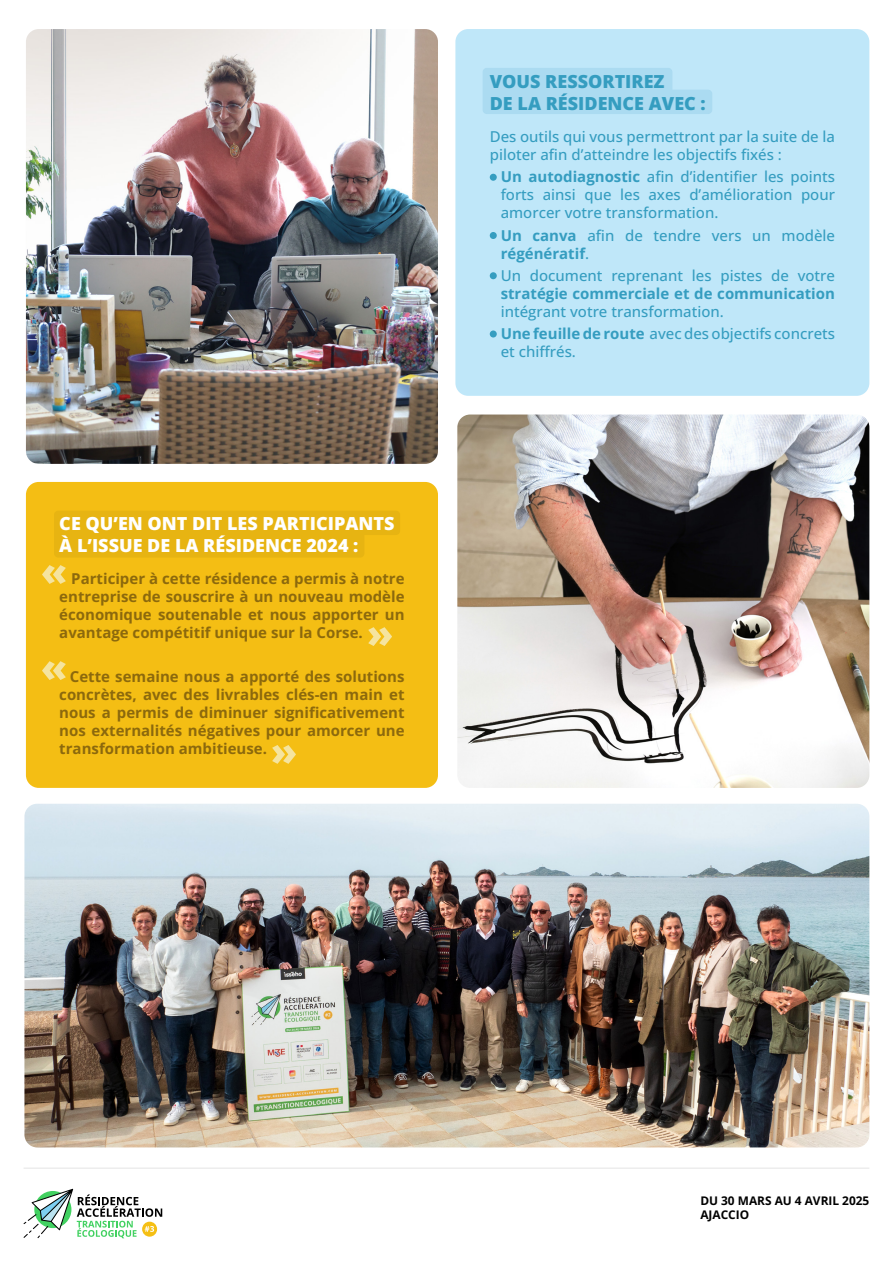
<style>
.page{position:relative;width:893px;height:1263px;background:#fff}
.page>*{position:absolute;margin:0;border:0;box-sizing:border-box;transform-origin:0 0}
.t1{font:800 18px/21.6px "Open Sans";color:#fff}
.t2{font:800 18px/21.6px "Open Sans";color:#359dc0}
.t3{font:500 15px/18px "Open Sans";color:#359dc0}
.t4{font:700 15px/18px "Open Sans";color:#8c690d;text-align:justify}
.t5{font:700 11.85px/14.2px "Open Sans";color:#000}
.s1{font-weight:700}
</style>
<div class="page">
<img style="left:26px;top:29px;width:412px;height:435px">
<div style="left:26px;top:482px;width:412px;height:306px;background:#f4be14;border-radius:13px"></div>
<img style="left:457px;top:414px;width:412px;height:374px">
<div style="left:455px;top:29px;width:414px;height:367px;background:#bfe7f9;border-radius:13px"></div>
<div style="left:490px;top:174px;width:7px;height:7px;background:#359dc0;border-radius:50%"></div>
<div style="left:490px;top:232px;width:7px;height:7px;background:#359dc0;border-radius:50%"></div>
<div style="left:490px;top:272px;width:7px;height:7px;background:#359dc0;border-radius:50%"></div>
<div style="left:490px;top:330px;width:7px;height:7px;background:#359dc0;border-radius:50%"></div>
<svg style="left:42px;top:565px;width:24px;height:19px"></svg>
<svg style="left:42px;top:661px;width:24px;height:19px"></svg>
<svg style="left:368px;top:627px;width:24px;height:19px"></svg>
<svg style="left:272px;top:745px;width:24px;height:19px"></svg>
<img style="left:24px;top:804px;width:845px;height:343px">
<hr style="left:24px;top:1167px;width:845px;height:2px;background:#ededed">
<svg style="left:24px;top:1189px;width:138px;height:49px"></svg>
<div style="left:54px;top:511px;width:346px;height:46px;background:#e7b412"></div>
<svg style="left:483px;top:68px;width:229px;height:46px;background:#acdbf1"></svg>
<p class="t1" style="left:59px;top:512px;width:337px">CE QU’EN ONT DIT LES PARTICIPANTS<br>À L’ISSUE DE LA RÉSIDENCE 2024 :</p>
<p class="t4" style="left:59px;top:569px;width:347px;text-indent:12px">Participer à cette résidence a permis à notre entreprise de souscrire à un nouveau modèle économique soutenable et nous apporter un avantage compétitif unique sur la Corse.</p>
<p class="t4" style="left:59px;top:667px;width:347px;text-indent:10px">Cette semaine nous a apporté des solutions concrètes, avec des livrables clés-en main et nous a permis de diminuer significativement nos externalités négatives pour amorcer une transformation ambitieuse.</p>
<p class="t2" style="left:490px;top:70px;width:218px">VOUS RESSORTIREZ<br>DE LA RÉSIDENCE AVEC :</p>
<p class="t3" style="left:490px;top:127px;width:347px">Des outils qui vous permettront par la suite de la piloter afin d’atteindre les objectifs fixés :</p>
<p class="t3" style="left:501px;top:167px;width:336px;text-align:justify"><span class="s1">Un autodiagnostic</span> afin d’identifier les points forts ainsi que les axes d’amélioration pour amorcer votre transformation.</p>
<p class="t3" style="left:501px;top:226px;width:336px"><span class="s1">Un canva</span> afin de tendre vers un modèle <span class="s1">régénératif</span>.</p>
<p class="t3" style="left:501px;top:266px;width:336px;text-align:justify">Un document reprenant les pistes de votre <span class="s1">stratégie commerciale et de communication </span>intégrant votre transformation.</p>
<p class="t3" style="left:501px;top:324px;width:336px"><span class="s1">Une feuille de route</span> avec des objectifs concrets et chiffrés.</p>
<p class="t5" style="left:700px;top:1193px;width:171px">DU 30 MARS AU 4 AVRIL 2025<br>AJACCIO</p>
</div>
